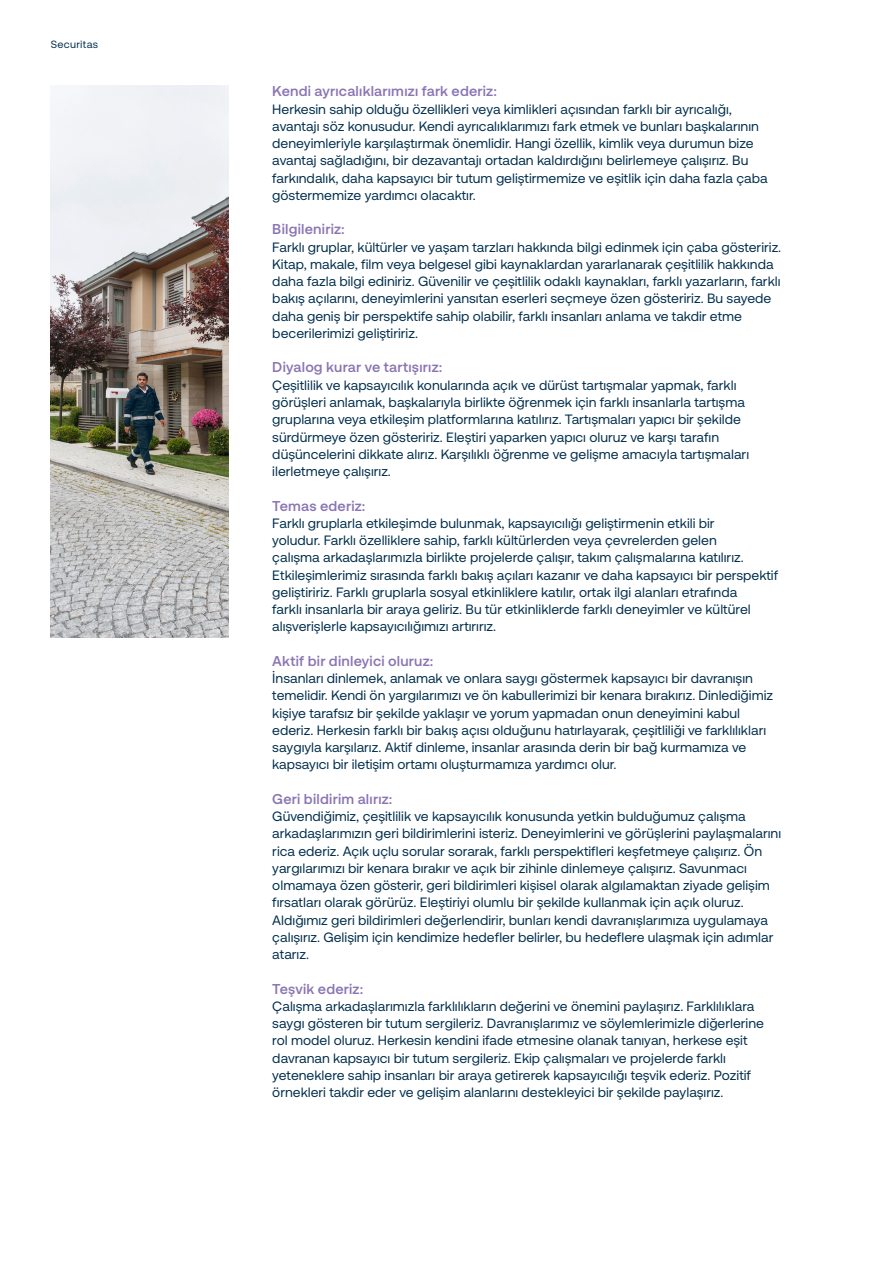
<style>
.page{position:relative;width:893px;height:1263px;background:#fff}
.page>*{position:absolute;margin:0;border:0;box-sizing:border-box;transform-origin:0 0}
.t1{font:700 14.25px "Securitas Pro";letter-spacing:.015em;color:#8a75b3}
.t2{font:13.5px/17.2px "Securitas Pro";color:#002e4c}
.t3{font:10.5px "Securitas Pro";letter-spacing:.025em;color:#002e4c}
</style>
<div class="page">
<img style="left:51px;top:85px;width:178px;height:553px">
<p class="t3" style="left:51px;top:37px;width:49px">Securitas</p>
<p class="t1" style="left:272px;top:83px;width:226px">Kendi ayrıcalıklarımızı fark ederiz:</p>
<p class="t2" style="left:272px;top:100px;width:497px">Herkesin sahip olduğu özellikleri veya kimlikleri açısından farklı bir ayrıcalığı, avantajı söz konusudur. Kendi ayrıcalıklarımızı fark etmek ve bunları başkalarının deneyimleriyle karşılaştırmak önemlidir. Hangi özellik, kimlik veya durumun bize avantaj sağladığını, bir dezavantajı ortadan kaldırdığını belirlemeye çalışırız. Bu farkındalık, daha kapsayıcı bir tutum geliştirmemize ve eşitlik için daha fazla çaba göstermemize yardımcı olacaktır.</p>
<p class="t1" style="left:272px;top:221px;width:74px">Bilgileniriz:</p>
<p class="t2" style="left:272px;top:238px;width:510px">Farklı gruplar, kültürler ve yaşam tarzları hakkında bilgi edinmek için çaba gösteririz.<br>Kitap, makale, film veya belgesel gibi kaynaklardan yararlanarak çeşitlilik hakkında daha fazla bilgi ediniriz. Güvenilir ve çeşitlilik odaklı kaynakları, farklı yazarların, farklı bakış açılarını, deneyimlerini yansıtan eserleri seçmeye özen gösteririz. Bu sayede daha geniş bir perspektife sahip olabilir, farklı insanları anlama ve takdir etme becerilerimizi geliştiririz.</p>
<p class="t1" style="left:272px;top:359px;width:172px">Diyalog kurar ve tartışırız:</p>
<p class="t2" style="left:272px;top:376px;width:478px">Çeşitlilik ve kapsayıcılık konularında açık ve dürüst tartışmalar yapmak, farklı görüşleri anlamak, başkalarıyla birlikte öğrenmek için farklı insanlarla tartışma gruplarına veya etkileşim platformlarına katılırız. Tartışmaları yapıcı bir şekilde sürdürmeye özen gösteririz. Eleştiri yaparken yapıcı oluruz ve karşı tarafın düşüncelerini dikkate alırız. Karşılıklı öğrenme ve gelişme amacıyla tartışmaları ilerletmeye çalışırız.</p>
<p class="t1" style="left:272px;top:497px;width:95px">Temas ederiz:</p>
<p class="t2" style="left:272px;top:514px;width:507px">Farklı gruplarla etkileşimde bulunmak, kapsayıcılığı geliştirmenin etkili bir<br>yoludur. Farklı özelliklere sahip, farklı kültürlerden veya çevrelerden gelen<br>çalışma arkadaşlarımızla birlikte projelerde çalışır, takım çalışmalarına katılırız.<br>Etkileşimlerimiz sırasında farklı bakış açıları kazanır ve daha kapsayıcı bir perspektif geliştiririz. Farklı gruplarla sosyal etkinliklere katılır, ortak ilgi alanları etrafında<br>farklı insanlarla bir araya geliriz. Bu tür etkinliklerde farklı deneyimler ve kültürel alışverişlerle kapsayıcılığımızı artırırız.</p>
<p class="t1" style="left:272px;top:652px;width:163px">Aktif bir dinleyici oluruz:</p>
<p class="t2" style="left:272px;top:669px;width:502px">İnsanları dinlemek, anlamak ve onlara saygı göstermek kapsayıcı bir davranışın temelidir. Kendi ön yargılarımızı ve ön kabullerimizi bir kenara bırakırız. Dinlediğimiz kişiye tarafsız bir şekilde yaklaşır ve yorum yapmadan onun deneyimini kabul ederiz. Herkesin farklı bir bakış açısı olduğunu hatırlayarak, çeşitliliği ve farklılıkları saygıyla karşılarız. Aktif dinleme, insanlar arasında derin bir bağ kurmamıza ve kapsayıcı bir iletişim ortamı oluşturmamıza yardımcı olur.</p>
<p class="t1" style="left:272px;top:790px;width:122px">Geri bildirim alırız:</p>
<p class="t2" style="left:272px;top:807px;width:510px">Güvendiğimiz, çeşitlilik ve kapsayıcılık konusunda yetkin bulduğumuz çalışma arkadaşlarımızın geri bildirimlerini isteriz. Deneyimlerini ve görüşlerini paylaşmalarını rica ederiz. Açık uçlu sorular sorarak, farklı perspektifleri keşfetmeye çalışırız. Ön yargılarımızı bir kenara bırakır ve açık bir zihinle dinlemeye çalışırız. Savunmacı olmamaya özen gösterir, geri bildirimleri kişisel olarak algılamaktan ziyade gelişim fırsatları olarak görürüz. Eleştiriyi olumlu bir şekilde kullanmak için açık oluruz.<br>Aldığımız geri bildirimleri değerlendirir, bunları kendi davranışlarımıza uygulamaya çalışırız. Gelişim için kendimize hedefler belirler, bu hedeflere ulaşmak için adımlar atarız.</p>
<p class="t1" style="left:272px;top:980px;width:93px">Teşvik ederiz:</p>
<p class="t2" style="left:272px;top:997px;width:493px">Çalışma arkadaşlarımızla farklılıkların değerini ve önemini paylaşırız. Farklılıklara saygı gösteren bir tutum sergileriz. Davranışlarımız ve söylemlerimizle diğerlerine rol model oluruz. Herkesin kendini ifade etmesine olanak tanıyan, herkese eşit davranan kapsayıcı bir tutum sergileriz. Ekip çalışmaları ve projelerde farklı yeteneklere sahip insanları bir araya getirerek kapsayıcılığı teşvik ederiz. Pozitif örnekleri takdir eder ve gelişim alanlarını destekleyici bir şekilde paylaşırız.</p>
</div>
